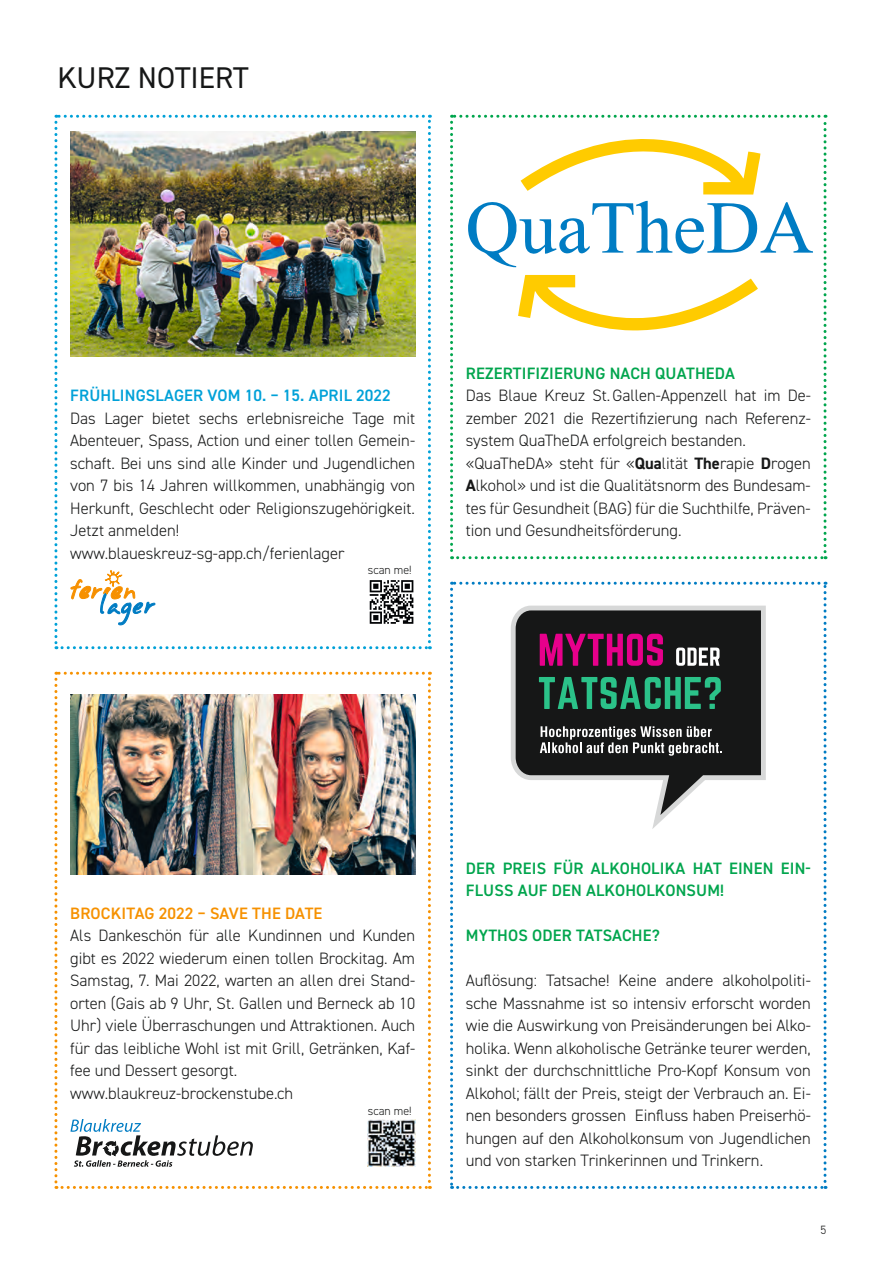
<style>
.page{position:relative;width:881px;height:1263px;background:#fff}
.page>*{position:absolute;margin:0;border:0;box-sizing:border-box;transform-origin:0 0}
.t1{font:30px "DIN2014";color:#161717}
.t2{font:300 16.5px/22.5px "DIN2014";color:#161717;text-align:justify}
.t3{font:600 16.5px/22.5px "DIN2014";letter-spacing:.01em;color:#00a54d}
.t4{font:600 16.5px "DIN2014";letter-spacing:.01em;color:#00a1d8}
.t5{font:600 16.5px "DIN2014";letter-spacing:.01em;color:#f69100}
.t6{font:300 12px "DIN2014";color:#161717}
.s1{font-weight:700}
</style>
<div class="page">
<svg style="left:450px;top:115px;width:376px;height:444px"></svg>
<img style="left:54px;top:672px;width:377px;height:517px">
<img style="left:54px;top:115px;width:377px;height:534px">
<img style="left:368px;top:1119px;width:47px;height:48px">
<svg style="left:450px;top:582px;width:376px;height:607px"></svg>
<p class="t1" style="left:57px;top:58px;width:192px">KURZ NOTIERT</p>
<p class="t4" style="left:70px;top:385px;width:322px">FRÜHLINGSLAGER VOM 10. – 15. APRIL 2022</p>
<p class="t2" style="left:70px;top:407px;width:346px">Das Lager bietet sechs erlebnisreiche Tage mit Abenteuer, Spass, Action und einer tollen Gemein&shy;schaft. Bei uns sind alle Kinder und Jugendlichen von 7 bis 14 Jahren willkommen, unabhängig von Herkunft, Geschlecht oder Religionszugehörigkeit.<br>Jetzt anmelden!</p>
<p class="t2" style="left:70px;top:542px;width:276px">www.blaueskreuz-sg-app.ch/ferienlager</p>
<p class="t6" style="left:368px;top:563px;width:45px">scan me!</p>
<p class="t3" style="left:465px;top:361px;width:270px">REZERTIFIZIERUNG NACH QUATHEDA</p>
<p class="t2" style="left:465px;top:384px;width:346px">Das Blaue Kreuz St.Gallen-Appenzell hat im De&shy;zember 2021 die Rezertifizierung nach Referenz&shy;system QuaTheDA erfolgreich bestanden.</p>
<p class="t2" style="left:465px;top:452px;width:346px">«QuaTheDA» steht für «<span class="s1">Qua</span>lität <span class="s1">The</span>rapie <span class="s1">D</span>rogen <span class="s1">A</span>lkohol» und ist die Qualitätsnorm des Bundesam&shy;tes für Gesundheit (BAG) für die Suchthilfe, Präven&shy;tion und Gesundheitsförderung.</p>
<p class="t5" style="left:70px;top:902px;width:253px">BROCKITAG 2022 – SAVE THE DATE</p>
<p class="t2" style="left:70px;top:924px;width:346px">Als Dankeschön für alle Kundinnen und Kunden gibt es 2022 wiederum einen tollen Brockitag. Am Samstag, 7. Mai 2022, warten an allen drei Stand&shy;orten (Gais ab 9 Uhr, St. Gallen und Berneck ab 10<br>Uhr) viele Überraschungen und Attraktionen. Auch für das leibliche Wohl ist mit Grill, Getränken, Kaf&shy;fee und Dessert gesorgt.</p>
<p class="t2" style="left:70px;top:1082px;width:224px">www.blaukreuz-brockenstube.ch</p>
<p class="t6" style="left:368px;top:1103px;width:45px">scan me!</p>
<p class="t3" style="left:465px;top:856px;width:346px">DER PREIS FÜR ALKOHOLIKA HAT EINEN EIN-<br>FLUSS AUF DEN ALKOHOLKONSUM!</p>
<p class="t3" style="left:465px;top:924px;width:195px">MYTHOS ODER TATSACHE?</p>
<p class="t2" style="left:465px;top:969px;width:346px">Auflösung: Tatsache! Keine andere alkoholpoliti&shy;sche Massnahme ist so intensiv erforscht worden wie die Auswirkung von Preisänderungen bei Alko&shy;holika. Wenn alkoholische Getränke teurer werden, sinkt der durchschnittliche Pro-Kopf Konsum von Alkohol; fällt der Preis, steigt der Verbrauch an. Ei&shy;nen besonders grossen Einfluss haben Preiserhö&shy;hungen auf den Alkoholkonsum von Jugendlichen und von starken Trinkerinnen und Trinkern.</p>
<p class="t6" style="left:820px;top:1222px;width:7px">5</p>
</div>
